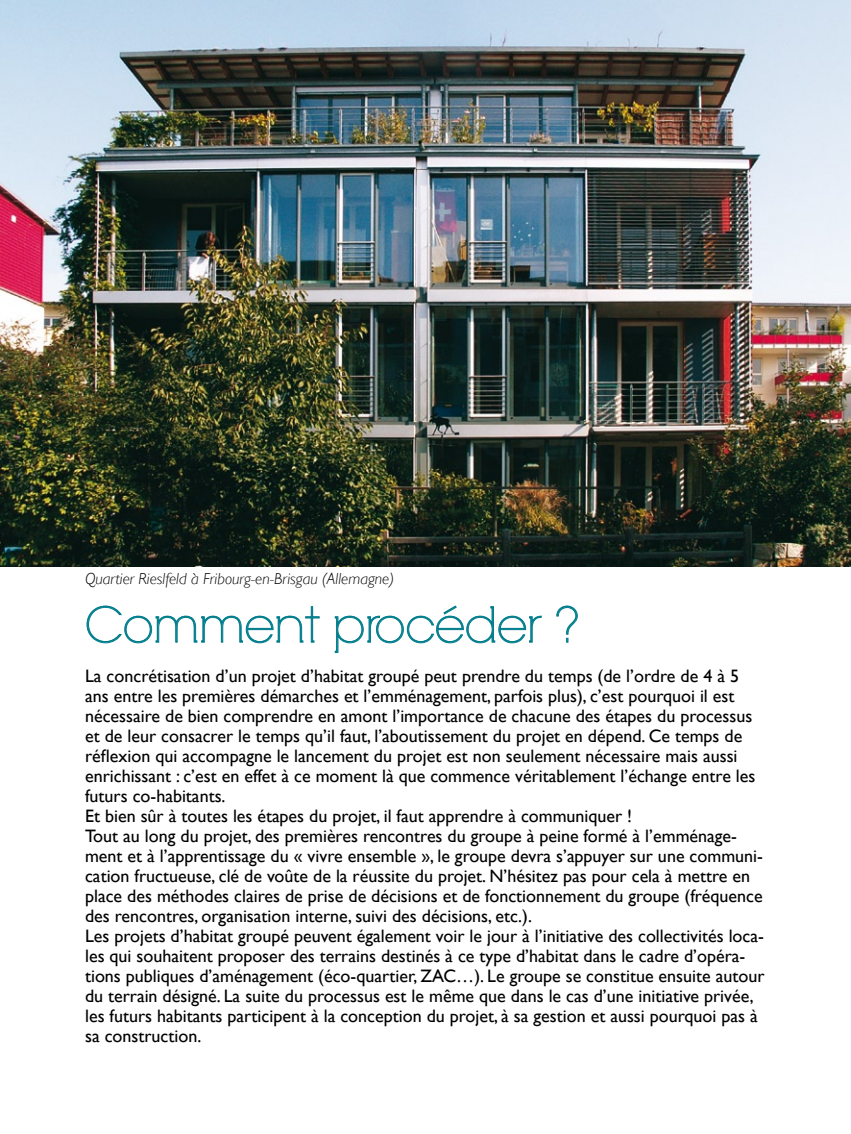
<style>
.page{position:relative;width:851px;height:1134px;background:#fff}
.page>*{position:absolute;margin:0;border:0;box-sizing:border-box;transform-origin:0 0}
.t1{font:48px "RNS Camelia";color:#007d8c}
.t2{font:18px/20px "Gill Sans";color:#000}
.t3{font:italic 300 16px "Gill Sans";color:#000}
</style>
<div class="page">
<svg style="left:86px;top:605px;width:234px;height:39px"></svg>
<svg style="left:334px;top:605px;width:208px;height:48px"></svg>
<svg style="left:556px;top:605px;width:22px;height:38px"></svg>
<img style="left:0;top:0;width:850px;height:567px">
<p class="t3" style="left:85px;top:569px;width:310px">Quartier Rieslfeld à Fribourg-en-Brisgau (Allemagne)</p>
<h1 class="t1" style="left:85px;top:597px;width:497px">Comment procéder ?</h1>
<p class="t2" style="left:85px;top:666px;width:681px">La concrétisation d’un projet d’habitat groupé peut prendre du temps (de l’ordre de 4 à 5 ans entre les premières démarches et l’emménagement, parfois plus), c’est pourquoi il est nécessaire de bien comprendre en amont l’importance de chacune des étapes du processus et de leur consacrer le temps qu’il faut, l’aboutissement du projet en dépend. Ce temps de réflexion qui accompagne le lancement du projet est non seulement nécessaire mais aussi enrichissant : c’est en effet à ce moment là que commence véritablement l’échange entre les futurs co-habitants.<br>Et bien sûr à toutes les étapes du projet, il faut apprendre à communiquer !<br>Tout au long du projet, des premières rencontres du groupe à peine formé à l’emménage&shy;ment et à l’apprentissage du « vivre ensemble », le groupe devra s’appuyer sur une communi&shy;cation fructueuse, clé de voûte de la réussite du projet. N’hésitez pas pour cela à mettre en place des méthodes claires de prise de décisions et de fonctionnement du groupe (fréquence des rencontres, organisation interne, suivi des décisions, etc.).<br>Les projets d’habitat groupé peuvent également voir le jour à l’initiative des collectivités loca&shy;les qui souhaitent proposer des terrains destinés à ce type d’habitat dans le cadre d’opéra&shy;tions publiques d’aménagement (éco-quartier, ZAC…). Le groupe se constitue ensuite autour du terrain désigné. La suite du processus est le même que dans le cas d’une initiative privée, les futurs habitants participent à la conception du projet, à sa gestion et aussi pourquoi pas à sa construction.</p>
</div>
